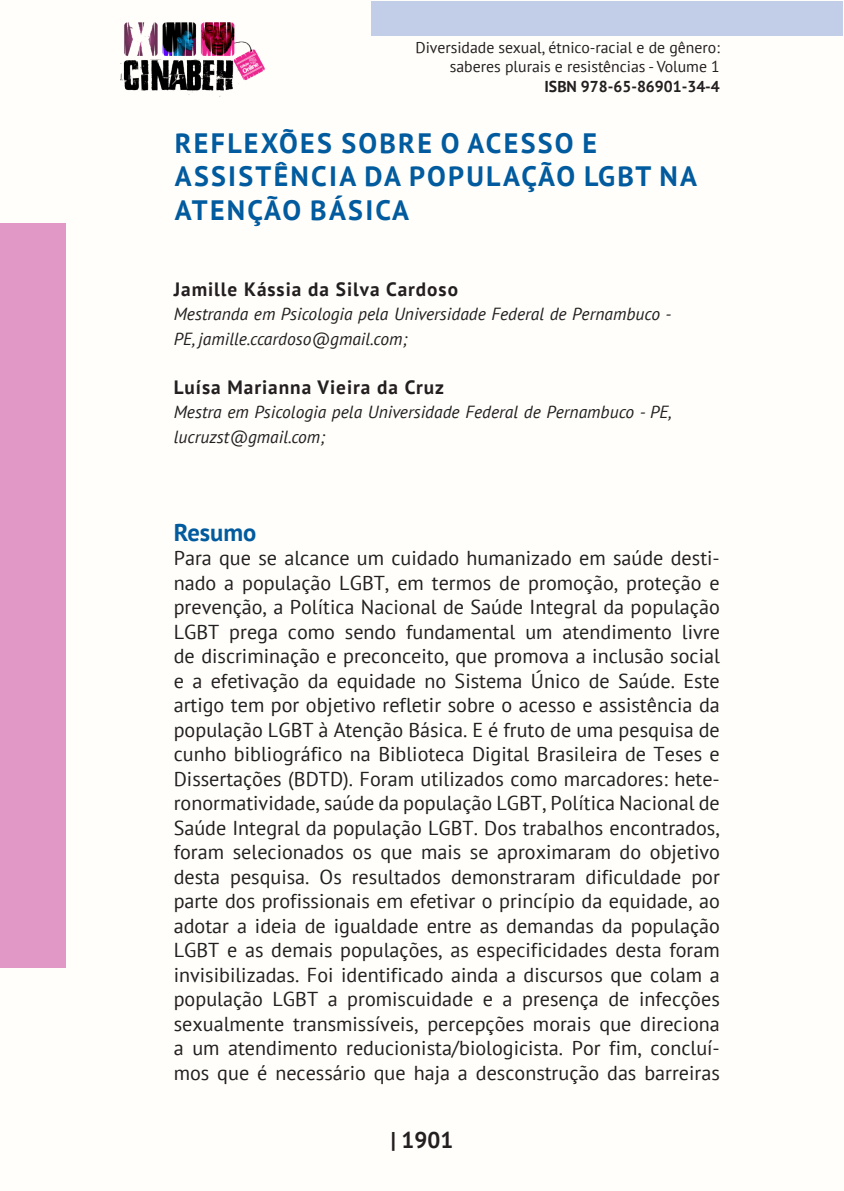
<style>
.page{position:relative;width:844px;height:1191px;background:#fff}
.page>*{position:absolute;margin:0;border:0;box-sizing:border-box;transform-origin:0 0}
._0_TÍTULO{font:700 28px/33.6px "PT Sans";letter-spacing:.08em;color:#015b9e}
._3_RESUMO{font:700 24.5px "PT Sans";color:#015b9e}
.t1{font:700 22.75px "PT Sans";color:#231f20}
._4_CORPO_RESUMO{font:20.12px/24.5px "PT Sans";color:#231f20;text-align:justify}
._1_AUTOR{font:700 19.25px "PT Sans";letter-spacing:.05em;color:#231f20}
._2_TITULAÇÃO{font:italic 17.5px/24.5px "PT Sans";color:#231f20}
.t2{font:15.75px/18.9px "PT Sans";color:#231f20;text-align:right}
.t3{font:700 15.75px "PT Sans";color:#231f20}
</style>
<div class="page">
<div style="left:0;top:0;width:843px;height:1191px;background:#fffefa"></div>
<div style="left:371px;top:1px;width:471px;height:35px;background:#c2cde7"></div>
<div style="left:0;top:223px;width:65px;height:744px;background:#e198c7"></div>
<img style="left:120px;top:22px;width:144px;height:75px">
<p class="t2" style="left:415px;top:38px;width:306px">Diversidade sexual, étnico-racial e de gênero: saberes plurais e resistências - Volume 1</p>
<p class="t3" style="left:544px;top:76px;width:177px">ISBN 978-65-86901-34-4</p>
<p class="_0_TÍTULO" style="left:175px;top:125px;width:523px">REFLEXÕES SOBRE O ACESSO E<br>ASSISTÊNCIA DA POPULAÇÃO LGBT NA<br>ATENÇÃO BÁSICA</p>
<p class="_1_AUTOR" style="left:174px;top:276px;width:286px">Jamille Kássia da Silva Cardoso</p>
<p class="_2_TITULAÇÃO" style="left:174px;top:301px;width:499px">Mestranda em Psicologia pela Universidade Federal de Pernambuco -<br>PE, jamille.ccardoso@gmail.com;</p>
<p class="_1_AUTOR" style="left:174px;top:374px;width:272px">Luísa Marianna Vieira da Cruz</p>
<p class="_2_TITULAÇÃO" style="left:174px;top:399px;width:499px">Mestra em Psicologia pela Universidade Federal de Pernambuco - PE, lucruzst@gmail.com;</p>
<p class="_3_RESUMO" style="left:174px;top:516px;width:84px">Resumo</p>
<p class="_4_CORPO_RESUMO" style="left:174px;top:545px;width:547px">Para que se alcance um cuidado humanizado em saúde desti&shy;nado a população LGBT, em termos de promoção, proteção e prevenção, a Política Nacional de Saúde Integral da população LGBT prega como sendo fundamental um atendimento livre de discriminação e preconceito, que promova a inclusão social e a efetivação da equidade no Sistema Único de Saúde. Este artigo tem por objetivo refletir sobre o acesso e assistência da população LGBT à Atenção Básica. E é fruto de uma pesquisa de cunho bibliográfico na Biblioteca Digital Brasileira de Teses e Dissertações (BDTD). Foram utilizados como marcadores: hete&shy;ronormatividade, saúde da população LGBT, Política Nacional de Saúde Integral da população LGBT. Dos trabalhos encontrados, foram selecionados os que mais se aproximaram do objetivo desta pesquisa. Os resultados demonstraram dificuldade por parte dos profissionais em efetivar o princípio da equidade, ao adotar a ideia de igualdade entre as demandas da população LGBT e as demais populações, as especificidades desta foram invisibilizadas. Foi identificado ainda a discursos que colam a população LGBT a promiscuidade e a presença de infecções sexualmente transmissíveis, percepções morais que direciona a um atendimento reducionista/biologicista. Por fim, concluí&shy;mos que é necessário que haja a desconstrução das barreiras</p>
<p class="t1" style="left:390px;top:1125px;width:64px">| 1901</p>
</div>
